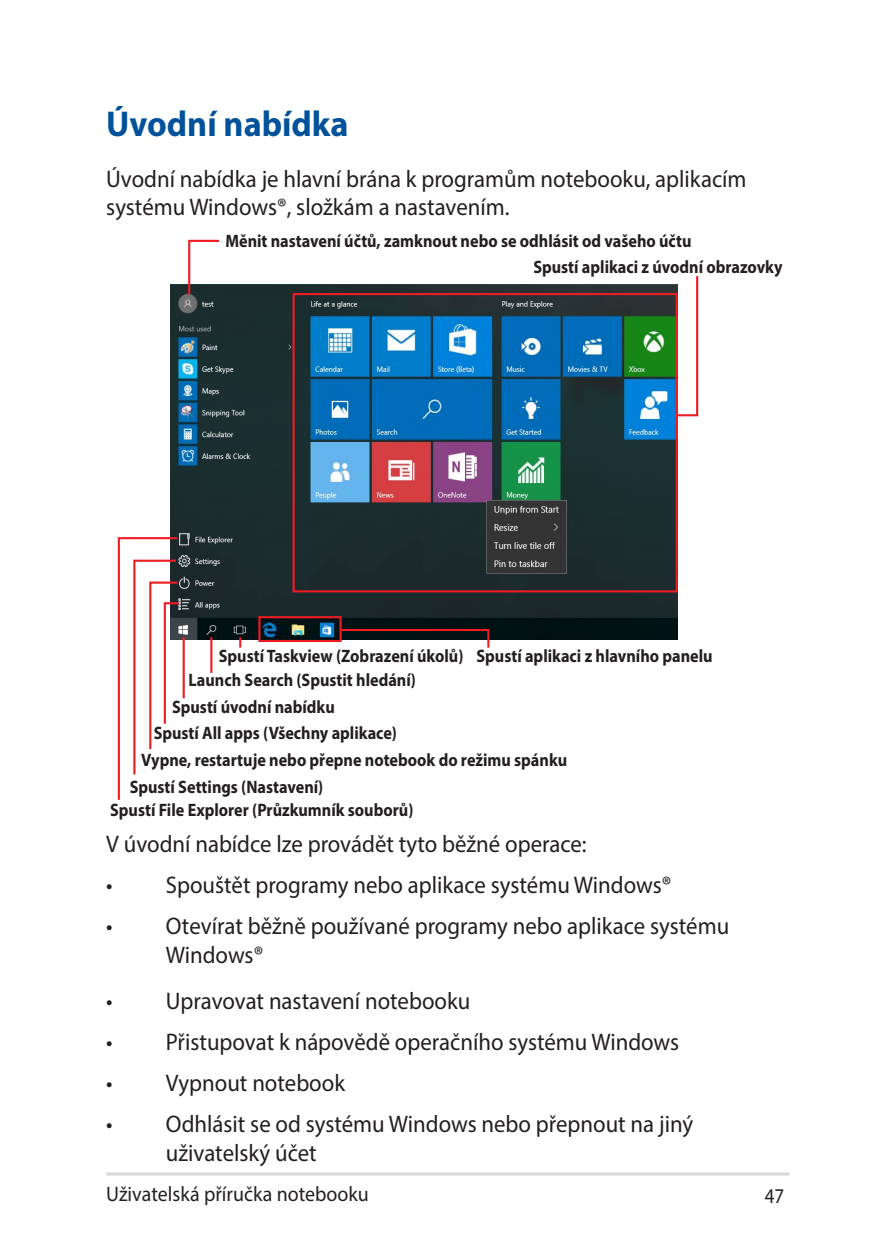
<style>
.page{position:relative;width:893px;height:1259px;background:#fff}
.page>*{position:absolute;margin:0;border:0;box-sizing:border-box;transform-origin:0 0}
.t1{font:700 36px "Myriad Pro";color:#01529a;scale:.95 1}
.t2{font:24px/28.8px "Myriad Pro";color:#231f20;scale:.95 1}
.t3{font:21px "Myriad Pro";color:#231f20;scale:.95 1}
.t4{font:21px "Myriad Pro";color:#231f20;scale:.9 1}
.t5{font:700 18px "Myriad Pro";color:#231f20;scale:.9 1}
</style>
<div class="page">
<hr style="left:106px;top:1172px;width:683px;height:3px;background:#d8d8d8">
<img style="left:170px;top:284px;width:508px;height:356px">
<svg style="left:676px;top:276px;width:23px;height:141px"></svg>
<svg style="left:117px;top:536px;width:64px;height:264px"></svg>
<svg style="left:340px;top:628px;width:150px;height:20px"></svg>
<svg style="left:239px;top:637px;width:2px;height:10px"></svg>
<hr style="left:183px;top:637px;width:2px;height:61px;background:#ee1d23">
<svg style="left:187px;top:239px;width:34px;height:58px"></svg>
<div style="left:293px;top:293px;width:385px;height:299px;border:2px solid #ee1d23"></div>
<div style="left:258px;top:616px;width:84px;height:26px;border:2px solid #ee1d23"></div>
<hr style="left:210px;top:637px;width:2px;height:36px;background:#ee1d23">
<h1 class="t1" style="left:106px;top:101px;width:257px">Úvodní nabídka</h1>
<p class="t2" style="left:106px;top:164px;width:675px">Úvodní nabídka je hlavní brána k programům notebooku, aplikacím systému Windows®, složkám a nastavením.</p>
<p class="t5" style="left:225px;top:229px;width:519px">Měnit nastavení účtů, zamknout nebo se odhlásit od vašeho účtu</p>
<p class="t5" style="left:533px;top:255px;width:278px">Spustí aplikaci z úvodní obrazovky</p>
<p class="t5" style="left:219px;top:644px;width:550px">Spustí Taskview (Zobrazení úkolů) Spustí aplikaci z hlavního panelu</p>
<p class="t5" style="left:189px;top:668px;width:254px">Launch Search (Spustit hledání)</p>
<p class="t5" style="left:172px;top:695px;width:182px">Spustí úvodní nabídku</p>
<p class="t5" style="left:141px;top:748px;width:475px">Vypne, restartuje nebo přepne notebook do režimu spánku</p>
<p class="t5" style="left:154px;top:721px;width:272px">Spustí All apps (Všechny aplikace)</p>
<p class="t5" style="left:130px;top:775px;width:217px">Spustí Settings (Nastavení)</p>
<p class="t5" style="left:110px;top:797px;width:338px">Spustí File Explorer (Průzkumník souborů)</p>
<p class="t2" style="left:106px;top:829px;width:507px">V úvodní nabídce lze provádět tyto běžné operace:</p>
<p class="t2" style="left:106px;top:870px;width:596px">• Spouštět programy nebo aplikace systému Windows®</p>
<p class="t2" style="left:166px;top:911px;width:595px;text-indent:-60px">• Otevírat běžně používané programy nebo aplikace systému<br>Windows®</p>
<p class="t2" style="left:106px;top:986px;width:385px">• Upravovat nastavení notebooku</p>
<p class="t2" style="left:106px;top:1027px;width:605px">• Přistupovat k nápovědě operačního systému Windows</p>
<p class="t2" style="left:106px;top:1068px;width:253px">• Vypnout notebook</p>
<p class="t2" style="left:166px;top:1109px;width:556px;text-indent:-60px">• Odhlásit se od systému Windows nebo přepnout na jiný uživatelský účet</p>
<p class="t3" style="left:106px;top:1180px;width:278px">Uživatelská příručka notebooku</p>
<p class="t4" style="left:765px;top:1182px;width:23px">47</p>
</div>
